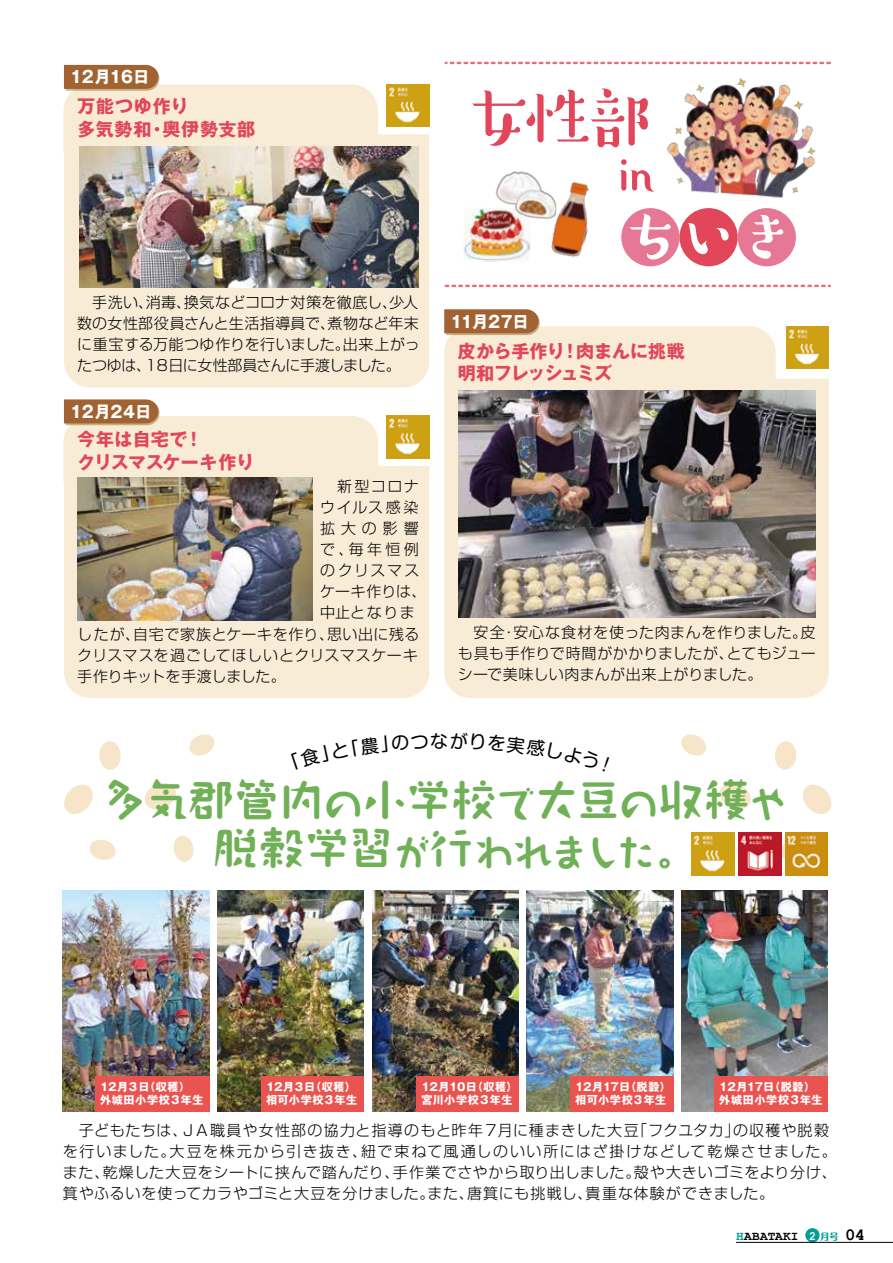
<style>
.page{position:relative;width:893px;height:1263px;background:#fff}
.page>*{position:absolute;margin:0;border:0;box-sizing:border-box;transform-origin:0 0}
.t1{font:700 43.95px "Takarhythm Min De";letter-spacing:.005em;color:#70b057}
.t2{font:700 37.35px "Takarhythm Min De";letter-spacing:-.055em;color:#70b057}
.t3{font:700 18px/22.5px "Gothic MB101 Pro";letter-spacing:.01em;color:#e1465a}
.t4{font:700 18px/22.5px "Gothic MB101 Pro";letter-spacing:-.035em;color:#e1465a}
.t5{font:700 18px/22.5px "Gothic MB101 Pro";letter-spacing:.04em;color:#e1465a}
.t6{font:700 17.25px "Courier New";color:#000}
.t7{font:700 16.5px "Gothic MB101 Pro";letter-spacing:.005em;color:#fff;scale:.95 1}
.t8{font:300 15px "Shin Go Pro";letter-spacing:.04em;color:#000}
.t9{font:300 15px/21px "Shin Go Pro";letter-spacing:.015em;color:#000}
.t10{font:300 15px/21px "Shin Go Pro";letter-spacing:.02em;color:#000}
.t11{font:300 15px/21px "Shin Go Pro";letter-spacing:-.02em;color:#000}
.t12{font:300 15px "Shin Go Pro";letter-spacing:.065em;color:#000}
.t13{font:300 15px "Shin Go Pro";letter-spacing:.105em;color:#000}
.t14{font:300 15px/21px "Shin Go Pro";letter-spacing:.17em;color:#000;text-align:right}
.t15{font:300 15px "Shin Go Pro";letter-spacing:.01em;color:#000}
.t16{font:300 15px "Shin Go Pro";letter-spacing:.1em;color:#000}
.t17{font:300 15px "Shin Go Pro";letter-spacing:.07em;color:#000}
.t18{font:300 15px "Shin Go Pro";letter-spacing:.06em;color:#000}
.t19{font:700 12.75px "Courier New";letter-spacing:.02em;color:#000}
.t20{font:700 12.75px "Courier New";color:#fff;scale:.9 1}
.t21{font:700 11.1px/13.8px "Gothic MB101 Pro";letter-spacing:.045em;color:#fff}
.t22{font:800 9px "Maru Fo Pro";color:#009e96}
.s1{font-size:37.35px}
.s2{font-size:43.95px}
.s3{color:#009e96}
</style>
<div class="page">
<div style="left:621px;top:208px;width:58px;height:58px;background:#e67895;border-radius:50%"></div>
<div style="left:679px;top:208px;width:59px;height:58px;background:#e1465a;border-radius:50%"></div>
<div style="left:738px;top:208px;width:58px;height:58px;background:#e67895;border-radius:50%"></div>
<svg style="left:630px;top:214px;width:40px;height:45px"></svg>
<svg style="left:688px;top:223px;width:41px;height:31px"></svg>
<svg style="left:752px;top:215px;width:31px;height:44px"></svg>
<svg style="left:472px;top:88px;width:176px;height:59px"></svg>
<svg style="left:620px;top:159px;width:34px;height:33px"></svg>
<div style="left:444px;top:378px;width:385px;height:320px;background:#f9ecd6"></div>
<img style="left:458px;top:390px;width:357px;height:227px">
<svg style="left:444px;top:309px;width:345px;height:109px;background:#d2c5b6"></svg>
<div style="left:64px;top:107px;width:366px;height:281px;background:#f9ecd6"></div>
<img style="left:80px;top:146px;width:339px;height:142px">
<svg style="left:63px;top:65px;width:328px;height:111px;background:#e5d6c4"></svg>
<div style="left:64px;top:439px;width:366px;height:259px;background:#f9ecd6"></div>
<img style="left:78px;top:507px;width:235px;height:113px">
<svg style="left:63px;top:399px;width:329px;height:108px;background:#ddceb9"></svg>
<svg style="left:189px;top:734px;width:26px;height:22px"></svg>
<svg style="left:144px;top:783px;width:32px;height:27px"></svg>
<svg style="left:89px;top:839px;width:27px;height:21px"></svg>
<svg style="left:64px;top:784px;width:29px;height:30px"></svg>
<svg style="left:99px;top:741px;width:22px;height:29px"></svg>
<svg style="left:173px;top:835px;width:21px;height:27px"></svg>
<svg style="left:681px;top:734px;width:26px;height:22px"></svg>
<svg style="left:719px;top:783px;width:32px;height:27px"></svg>
<svg style="left:781px;top:838px;width:4px;height:23px"></svg>
<svg style="left:803px;top:784px;width:29px;height:30px"></svg>
<svg style="left:775px;top:741px;width:22px;height:29px"></svg>
<img style="left:463px;top:208px;width:67px;height:54px">
<img style="left:493px;top:171px;width:55px;height:49px">
<img style="left:548px;top:182px;width:41px;height:75px">
<img style="left:372px;top:890px;width:146px;height:221px">
<img style="left:527px;top:890px;width:146px;height:221px">
<img style="left:682px;top:890px;width:146px;height:221px">
<img style="left:63px;top:890px;width:146px;height:221px">
<img style="left:218px;top:890px;width:146px;height:221px">
<div style="left:95px;top:1076px;width:114px;height:35px;background:#ea5450"></div>
<div style="left:416px;top:1076px;width:102px;height:35px;background:#ea5450"></div>
<div style="left:714px;top:1076px;width:114px;height:35px;background:#ea5450"></div>
<div style="left:570px;top:1076px;width:103px;height:35px;background:#ea5450"></div>
<div style="left:261px;top:1076px;width:103px;height:35px;background:#ea5450"></div>
<svg style="left:446px;top:62px;width:384px;height:2px"></svg>
<svg style="left:446px;top:285px;width:384px;height:2px"></svg>
<img style="left:666px;top:77px;width:150px;height:121px">
<img style="left:786px;top:326px;width:43px;height:43px">
<img style="left:387px;top:84px;width:42px;height:43px">
<img style="left:387px;top:416px;width:42px;height:42px">
<img style="left:692px;top:833px;width:42px;height:42px">
<img style="left:738px;top:833px;width:43px;height:42px">
<img style="left:785px;top:833px;width:43px;height:42px">
<div style="left:806px;top:1229px;width:13px;height:13px;background:#009e96;border-radius:50%"></div>
<div style="left:805px;top:1228px;width:15px;height:14px;border:2px solid #009e96;border-radius:50%"></div>
<hr style="left:736px;top:1242px;width:157px;height:1px;background:#000">
<p class="t7" style="left:70px;top:63px;width:84px">12月16日</p>
<p class="t5" style="left:162px;top:93px;width:94px;text-indent:-85px">万能つゆ作り<br>奥伊勢支部</p>
<p class="t3" style="left:77px;top:115px;width:76px">多気勢和</p>
<p class="t3" style="left:148px;top:115px;width:19px">・</p>
<p class="t15" style="left:184px;top:290px;width:215px">換気などコロナ対策を徹底し、</p>
<p class="t8" style="left:390px;top:290px;width:30px">少人</p>
<p class="t8" style="left:77px;top:290px;width:77px">　手洗い、</p>
<p class="t8" style="left:146px;top:290px;width:47px">消毒、</p>
<p class="t9" style="left:77px;top:311px;width:259px">数の女性部役員さんと生活指導員で、</p>
<p class="t8" style="left:328px;top:311px;width:93px">煮物など年末</p>
<p class="t8" style="left:343px;top:332px;width:79px">出来上がっ</p>
<p class="t11" style="left:143px;top:332px;width:259px;text-indent:-66px">に重宝する万能つゆ作りを行いました。<br>１８日に女性部員さんに手渡しました。</p>
<p class="t8" style="left:77px;top:353px;width:76px">たつゆは、</p>
<p class="t7" style="left:70px;top:398px;width:87px">12月24日</p>
<p class="t3" style="left:77px;top:426px;width:178px">今年は自宅で!<br>クリスマスケーキ作り</p>
<p class="t14" style="left:320px;top:474px;width:101px">　新型コロナウイルス感染拡大の影響毎年恒例</p>
<p class="t8" style="left:320px;top:537px;width:35px">で、</p>
<p class="t8" style="left:320px;top:558px;width:101px">のクリスマス</p>
<p class="t8" style="left:320px;top:579px;width:108px">ケーキ作りは、</p>
<p class="t8" style="left:320px;top:600px;width:96px">中止となりま</p>
<p class="t8" style="left:327px;top:622px;width:94px">思い出に残る</p>
<p class="t9" style="left:77px;top:622px;width:342px">したが、<br>クリスマスを過ごしてほしいとクリスマスケーキ手作りキットを手渡しました。</p>
<p class="t8" style="left:133px;top:622px;width:202px">自宅で家族とケーキを作り、</p>
<p class="t7" style="left:450px;top:308px;width:84px">11月27日</p>
<p class="t3" style="left:576px;top:337px;width:110px">肉まんに挑戦</p>
<p class="t4" style="left:458px;top:337px;width:156px">皮から手作り<br>明和フレッシュミズ</p>
<p class="t3" style="left:561px;top:337px;width:19px">！</p>
<p class="t8" style="left:513px;top:620px;width:303px">安心な食材を使った肉まんを作りました皮。</p>
<p class="t8" style="left:458px;top:620px;width:48px">　安全</p>
<p class="t8" style="left:502px;top:620px;width:16px">・</p>
<p class="t8" style="left:727px;top:641px;width:90px">とてもジュー</p>
<p class="t10" style="left:458px;top:641px;width:306px">も具も手作りで時間がかかりましたが、<br>シーで美味しい肉まんが出来上がりました。</p>
<h1 class="t1" style="left:103px;top:775px;width:686px">多気郡管内<span class="s1">の</span>小学校<span class="s1">で</span>大豆<span class="s1">の</span>収穫<span class="s1">や</span></h1>
<h2 class="t2" style="left:214px;top:831px;width:482px"><span class="s2">脱穀学習</span>が<span class="s2">行</span>われました。</h2>
<p class="t21" style="left:100px;top:1078px;width:105px">12月３（日収穫(外城田小学校３年生</p>
<p class="t21" style="left:421px;top:1078px;width:98px">12月10 （日収穫(宮川小学校３年生</p>
<p class="t21" style="left:719px;top:1078px;width:105px">12月17 （日脱穀(外城田小学校３年生</p>
<p class="t21" style="left:266px;top:1078px;width:93px">12月３（日収穫(相可小学校３年生</p>
<p class="t21" style="left:575px;top:1078px;width:97px">12月17 （日脱穀(相可小学校３年生</p>
<p class="t8" style="left:632px;top:1118px;width:109px">「フクユタカ」</p>
<p class="t8" style="left:63px;top:1118px;width:126px">　子どもたちは、</p>
<p class="t12" style="left:181px;top:1118px;width:460px">ＪＡ職員や女性部の協力と指導のもと昨年７月に種まきした大豆</p>
<p class="t8" style="left:733px;top:1118px;width:97px">の収穫や脱穀</p>
<p class="t13" style="left:361px;top:1139px;width:477px">紐で束ねて風通しのいい所にはざ掛けなどして乾燥させました。</p>
<p class="t8" style="left:63px;top:1139px;width:114px">を行いました。</p>
<p class="t16" style="left:170px;top:1139px;width:199px">大豆を株元から引き抜き、</p>
<p class="t8" style="left:634px;top:1160px;width:205px">殻や大きいゴミをより分け、</p>
<p class="t8" style="left:103px;top:1160px;width:298px">乾燥した大豆をシートに挟んで踏んだり、</p>
<p class="t10" style="left:393px;top:1160px;width:249px">手作業でさやから取り出しました。</p>
<p class="t8" style="left:63px;top:1160px;width:48px">また、</p>
<p class="t8" style="left:63px;top:1181px;width:373px">箕やふるいを使ってカラやゴミと大豆を分けました。</p>
<p class="t17" style="left:586px;top:1181px;width:190px">貴重な体験ができました。</p>
<p class="t18" style="left:467px;top:1181px;width:127px">唐箕にも挑戦し、</p>
<p class="t8" style="left:427px;top:1181px;width:48px">また、</p>
<p class="t19" style="left:736px;top:1228px;width:64px"><span class="s3">H</span>ABATAKI</p>
<p class="t20" style="left:809px;top:1228px;width:9px">2</p>
<p class="t22" style="left:820px;top:1230px;width:20px">月号</p>
<p class="t6" style="left:845px;top:1224px;width:22px">04</p>
</div>
